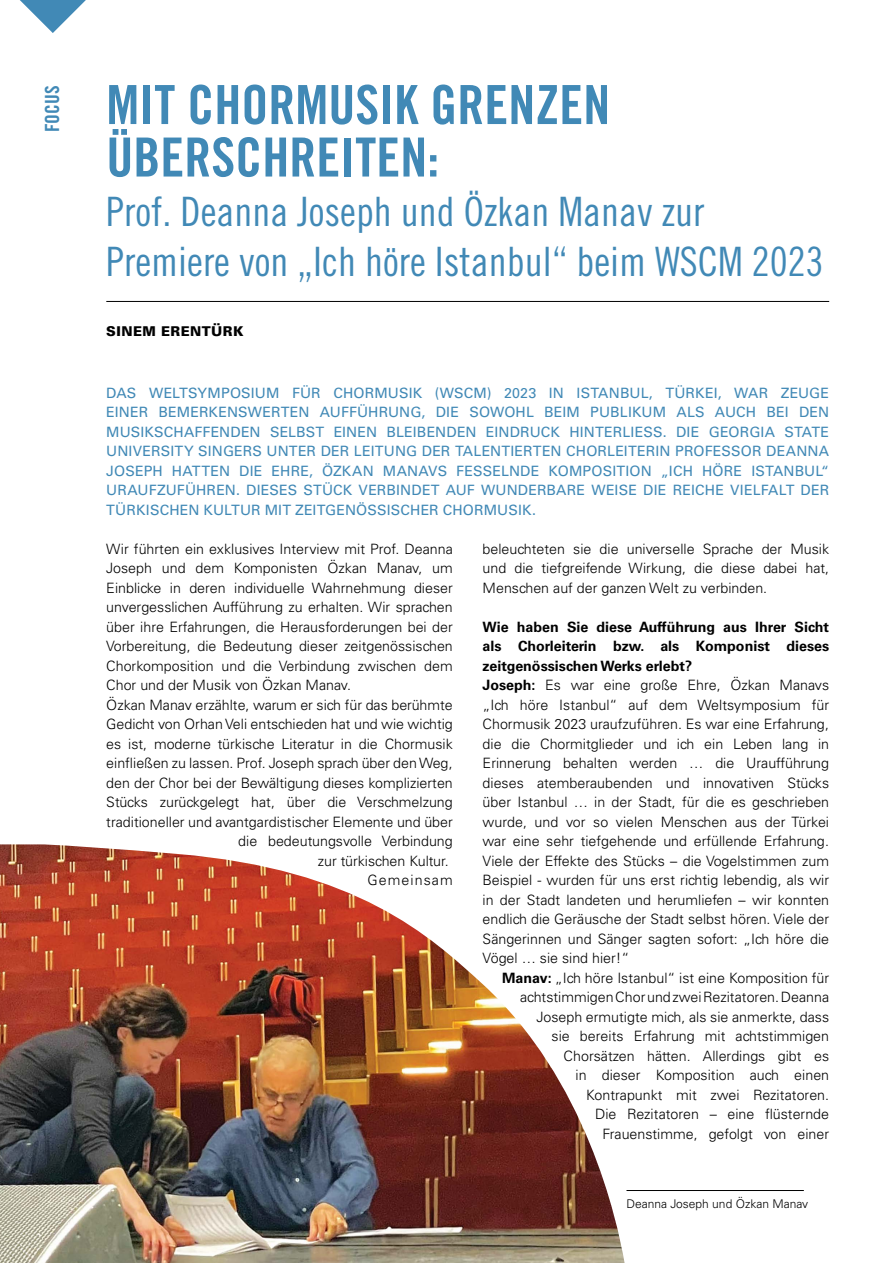
<style>
.page{position:relative;width:893px;height:1263px;background:#fff}
.page>*{position:absolute;margin:0;border:0;box-sizing:border-box;transform-origin:0 0}
.t1{font:54px/52.5px "Trade Gothic LT Std Bd Cn 20";color:#4189b6}
.t2{font:40.5px/49.5px "Trade Gothic LT Std Cn 18";color:#4189b6}
.t3{font:19.5px "Trade Gothic LT Std Bd Cn 20";letter-spacing:.01em;color:#4189b6}
.t4{font:300 14.25px/19.5px "Univers LT Std";color:#000;text-align:justify}
.t5{font:14.25px/19.5px "Univers LT Std";letter-spacing:.01em;color:#4189b6;text-align:justify}
.t6{font:300 14.25px "Univers LT Std";letter-spacing:.075em;color:#000}
.t7{font:900 13.5px "Univers LT Std";letter-spacing:.03em;color:#000}
.t8{font:300 12px "Univers LT Std";color:#000}
.s1{font-weight:700}
</style>
<div class="page">
<svg style="left:20px;top:0;width:66px;height:33px"></svg>
<hr style="left:106px;top:301px;width:723px;height:1px;background:#000">
<img style="left:0;top:844px;width:625px;height:419px">
<hr style="left:626px;top:1190px;width:178px;height:1px;background:#000">
<h3 class="t3" style="left:40px;top:132px;width:49px;rotate:-90deg">FOCUS</h3>
<h1 class="t1" style="left:106px;top:78px;width:505px">MIT CHORMUSIK GRENZEN<br>ÜBERSCHREITEN:</h1>
<h2 class="t2" style="left:106px;top:186px;width:719px">Prof. Deanna Joseph und Özkan Manav zur<br>Premiere von „Ich höre Istanbul“ beim WSCM 2023</h2>
<p class="t7" style="left:106px;top:322px;width:139px">SINEM ERENTÜRK</p>
<p class="t5" style="left:106px;top:383px;width:724px">DAS WELTSYMPOSIUM FÜR CHORMUSIK (WSCM) 2023 IN ISTANBUL, TÜRKEI, WAR ZEUGE EINER BEMERKENSWERTEN AUFFÜHRUNG, DIE SOWOHL BEIM PUBLIKUM ALS AUCH BEI DEN MUSIKSCHAFFENDEN SELBST EINEN BLEIBENDEN EINDRUCK HINTERLIESS. DIE GEORGIA STATE UNIVERSITY SINGERS UNTER DER LEITUNG DER TALENTIERTEN CHORLEITERIN PROFESSOR DEANNA JOSEPH HATTEN DIE EHRE, ÖZKAN MANAVS FESSELNDE KOMPOSITION „ICH HÖRE ISTANBUL“ URAUFZUFÜHREN. DIESES STÜCK VERBINDET AUF WUNDERBARE WEISE DIE REICHE VIELFALT DER TÜRKISCHEN KULTUR MIT ZEITGENÖSSISCHER CHORMUSIK.</p>
<p class="t4" style="left:106px;top:539px;width:348px">Wir führten ein exklusives Interview mit Prof. Deanna</p>
<p class="t4" style="left:106px;top:558px;width:348px">Joseph und dem Komponisten Özkan Manav, um</p>
<p class="t4" style="left:106px;top:578px;width:348px">Einblicke in deren individuelle Wahrnehmung dieser</p>
<p class="t4" style="left:106px;top:597px;width:348px">unvergesslichen Aufführung zu erhalten. Wir sprachen</p>
<p class="t4" style="left:106px;top:617px;width:348px">über ihre Erfahrungen, die Herausforderungen bei der</p>
<p class="t4" style="left:106px;top:636px;width:348px">Vorbereitung, die Bedeutung dieser zeitgenössischen</p>
<p class="t4" style="left:106px;top:656px;width:348px">Chorkomposition und die Verbindung zwischen dem</p>
<p class="t4" style="left:106px;top:675px;width:246px">Chor und der Musik von Özkan Manav.</p>
<p class="t4" style="left:106px;top:695px;width:348px">Özkan Manav erzählte, warum er sich für das berühmte</p>
<p class="t4" style="left:106px;top:714px;width:348px">Gedicht von Orhan Veli entschieden hat und wie wichtig</p>
<p class="t4" style="left:106px;top:734px;width:348px">es ist, moderne türkische Literatur in die Chormusik</p>
<p class="t4" style="left:106px;top:753px;width:348px">einfließen zu lassen. Prof. Joseph sprach über den Weg,</p>
<p class="t4" style="left:106px;top:773px;width:348px">den der Chor bei der Bewältigung dieses komplizierten</p>
<p class="t4" style="left:106px;top:792px;width:348px">Stücks zurückgelegt hat, über die Verschmelzung</p>
<p class="t4" style="left:106px;top:812px;width:348px">traditioneller und avantgardistischer Elemente und über</p>
<p class="t4" style="left:238px;top:831px;width:216px">die bedeutungsvolle Verbindung</p>
<p class="t4" style="left:318px;top:851px;width:133px">zur türkischen Kultur.</p>
<p class="t6" style="left:367px;top:871px;width:87px">Gemeinsam</p>
<p class="t4" style="left:483px;top:539px;width:348px">beleuchteten sie die universelle Sprache der Musik und die tiefgreifende Wirkung, die diese dabei hat, Menschen auf der ganzen Welt zu verbinden.</p>
<p class="t4" style="left:483px;top:617px;width:348px;text-align:left"><span class="s1">Wie haben Sie diese Aufführung aus Ihrer Sicht als Chorleiterin bzw. als Komponist dieses zeitgenössischen Werks erlebt?<br>Joseph:</span> Es war eine große Ehre, Özkan Manavs „Ich höre Istanbul“ auf dem Weltsymposium für Chormusik 2023 uraufzuführen. Es war eine Erfahrung, die die Chormitglieder und ich ein Leben lang in Erinnerung behalten werden … die Uraufführung dieses atemberaubenden und innovativen Stücks über Istanbul … in der Stadt, für die es geschrieben wurde, und vor so vielen Menschen aus der Türkei war eine sehr tiefgehende und erfüllende Erfahrung.<br>Viele der Effekte des Stücks – die Vogelstimmen zum Beispiel - wurden für uns erst richtig lebendig, als wir in der Stadt landeten und herumliefen – wir konnten endlich die Geräusche der Stadt selbst hören. Viele der Sängerinnen und Sänger sagten sofort: „Ich höre die Vögel … sie sind hier!“</p>
<p class="t4" style="left:502px;top:968px;width:329px;text-align:right"><span class="s1">Manav:</span> „Ich höre Istanbul“ ist eine Komposition für achtstimmigen Chor und zwei Rezitatoren. Deanna Joseph ermutigte mich, als sie anmerkte, dass<br>sie bereits Erfahrung mit achtstimmigen Chorsätzen hätten. Allerdings gibt es<br>in dieser Komposition auch einen Kontrapunkt mit zwei Rezitatoren.<br>Die Rezitatoren – eine flüsternde Frauenstimme, gefolgt von einer</p>
<p class="t8" style="left:626px;top:1196px;width:183px">Deanna Joseph und Özkan Manav</p>
</div>
